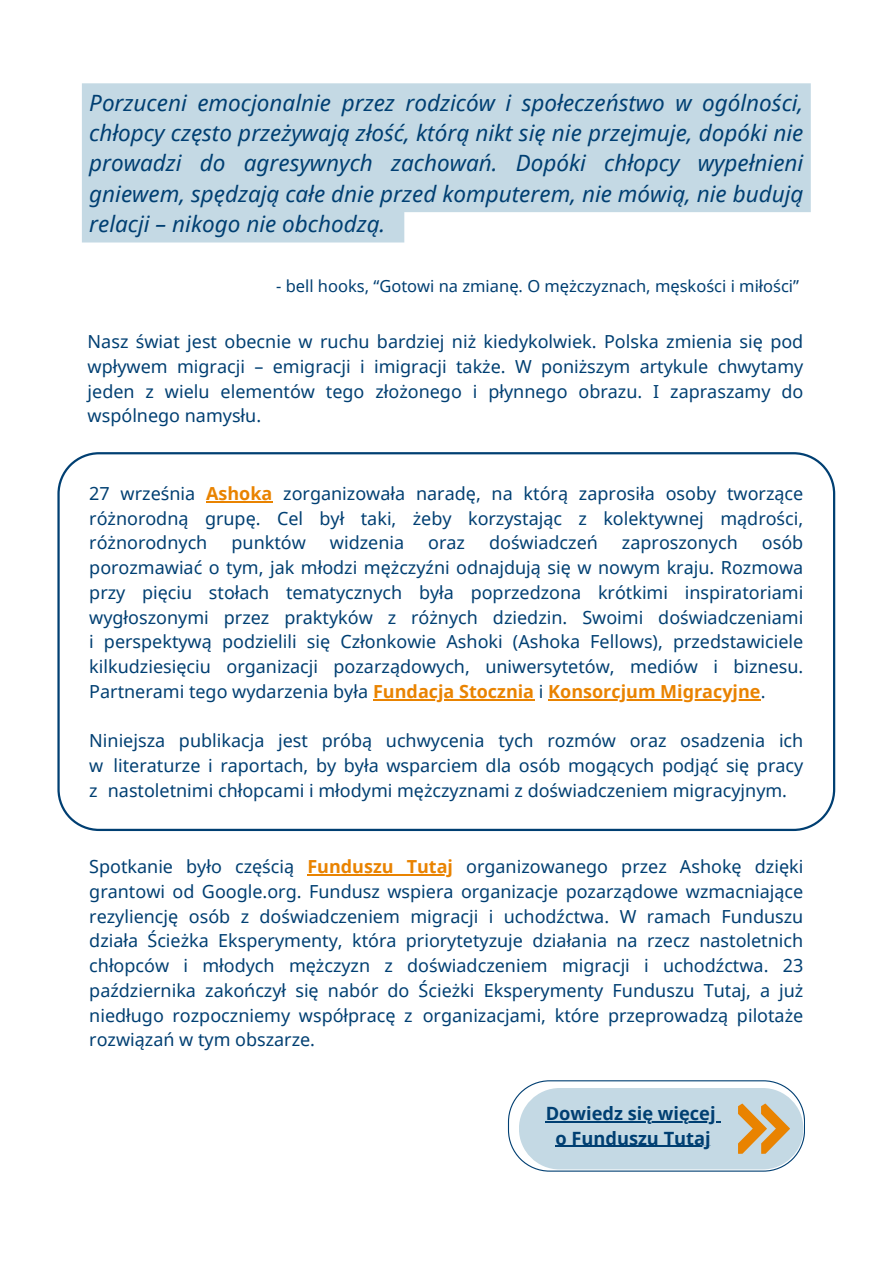
<style>
.page{position:relative;width:893px;height:1264px;background:#fff}
.page>*{position:absolute;margin:0;border:0;box-sizing:border-box;transform-origin:0 0}
.t1{font:italic 22.5px/30.3px "Noto Sans";color:#003f72;text-align:justify}
.t2{font:700 18.3px "Noto Sans";color:#003f72}
.t3{font:18px/24.8px "Noto Sans";color:#003f72;text-align:justify}
.t4{font:16.5px "Noto Sans";color:#003f72}
.s1{font-weight:700;color:#e98300}
</style>
<div class="page">
<svg style="left:57px;top:452px;width:778px;height:379px"></svg>
<hr style="left:206px;top:501px;width:66px;height:1px;background:#e98300">
<hr style="left:373px;top:699px;width:161px;height:1px;background:#e98300">
<hr style="left:548px;top:699px;width:212px;height:1px;background:#e98300">
<svg style="left:82px;top:83px;width:728px;height:159px;background:#cadce6"></svg>
<hr style="left:307px;top:874px;width:146px;height:1px;background:#e98300">
<svg style="left:508px;top:1080px;width:296px;height:91px;background:#c7d5d9"></svg>
<hr style="left:555px;top:1145px;width:156px;height:1px;background:#003f72">
<p class="t1" style="left:89px;top:87px;width:715px">Porzuceni emocjonalnie przez rodziców i społeczeństwo w ogólności, chłopcy często przeżywają złość, którą nikt się nie przejmuje, dopóki nie prowadzi do agresywnych zachowań. Dopóki chłopcy wypełnieni gniewem, spędzają całe dnie przed komputerem, nie mówią, nie budują relacji – nikogo nie obchodzą.</p>
<p class="t4" style="left:276px;top:274px;width:524px">- bell hooks, “Gotowi na zmianę. O mężczyznach, męskości i miłości”</p>
<p class="t3" style="left:88px;top:329px;width:717px">Nasz świat jest obecnie w ruchu bardziej niż kiedykolwiek. Polska zmienia się pod wpływem migracji – emigracji i imigracji także. W poniższym artykule chwytamy jeden z wielu elementów tego złożonego i płynnego obrazu. I zapraszamy do wspólnego namysłu.</p>
<p class="t3" style="left:89px;top:480px;width:715px">27 września <span class="s1">Ashoka</span> zorganizowała naradę, na którą zaprosiła osoby tworzące różnorodną grupę. Cel był taki, żeby korzystając z kolektywnej mądrości, różnorodnych</p>
<p class="t3" style="left:89px;top:530px;width:715px;text-indent:672px">osób porozmawiać o tym, jak młodzi mężczyźni odnajdują się w nowym kraju. Rozmowa przy pięciu stołach tematycznych była poprzedzona krótkimi inspiratoriami wygłoszonymi przez praktyków z różnych dziedzin. Swoimi doświadczeniami i perspektywą podzielili się Członkowie Ashoki (Ashoka Fellows), przedstawiciele kilkudziesięciu organizacji pozarządowych, uniwersytetów, mediów i biznesu.<br>Partnerami tego wydarzenia była <span class="s1">Fundacja Stocznia</span> i <span class="s1">Konsorcjum Migracyjne</span>.</p>
<p class="t3" style="left:89px;top:728px;width:715px">Niniejsza publikacja jest próbą uchwycenia tych rozmów oraz osadzenia ich w literaturze i raportach, by była wsparciem dla osób mogących podjąć się pracy z nastoletnimi chłopcami i młodymi mężczyznami z doświadczeniem migracyjnym.</p>
<p class="t3" style="left:231px;top:530px;width:76px">punktów</p>
<p class="t3" style="left:330px;top:530px;width:76px">widzenia</p>
<p class="t3" style="left:428px;top:530px;width:38px">oraz</p>
<p class="t3" style="left:489px;top:530px;width:110px">doświadczeń</p>
<p class="t3" style="left:622px;top:530px;width:117px">zaproszonych</p>
<p class="t3" style="left:89px;top:853px;width:715px">Spotkanie było częścią <span class="s1">Funduszu Tutaj</span> organizowanego przez Ashokę dzięki grantowi od Google.org. Fundusz wspiera organizacje pozarządowe wzmacniające rezyliencję osób z doświadczeniem migracji i uchodźctwa. W ramach Funduszu działa Ścieżka Eksperymenty, która priorytetyzuje działania na rzecz nastoletnich chłopców i młodych mężczyzn z doświadczeniem migracji i uchodźctwa. 23 października zakończył się nabór do Ścieżki Eksperymenty Funduszu Tutaj, a już niedługo rozpoczniemy współpracę z organizacjami, które przeprowadzą pilotaże rozwiązań w tym obszarze.</p>
<p class="t2" style="left:545px;top:1100px;width:171px">Dowiedz się więcej</p>
<p class="t2" style="left:555px;top:1125px;width:157px">o Funduszu Tutaj</p>
</div>
